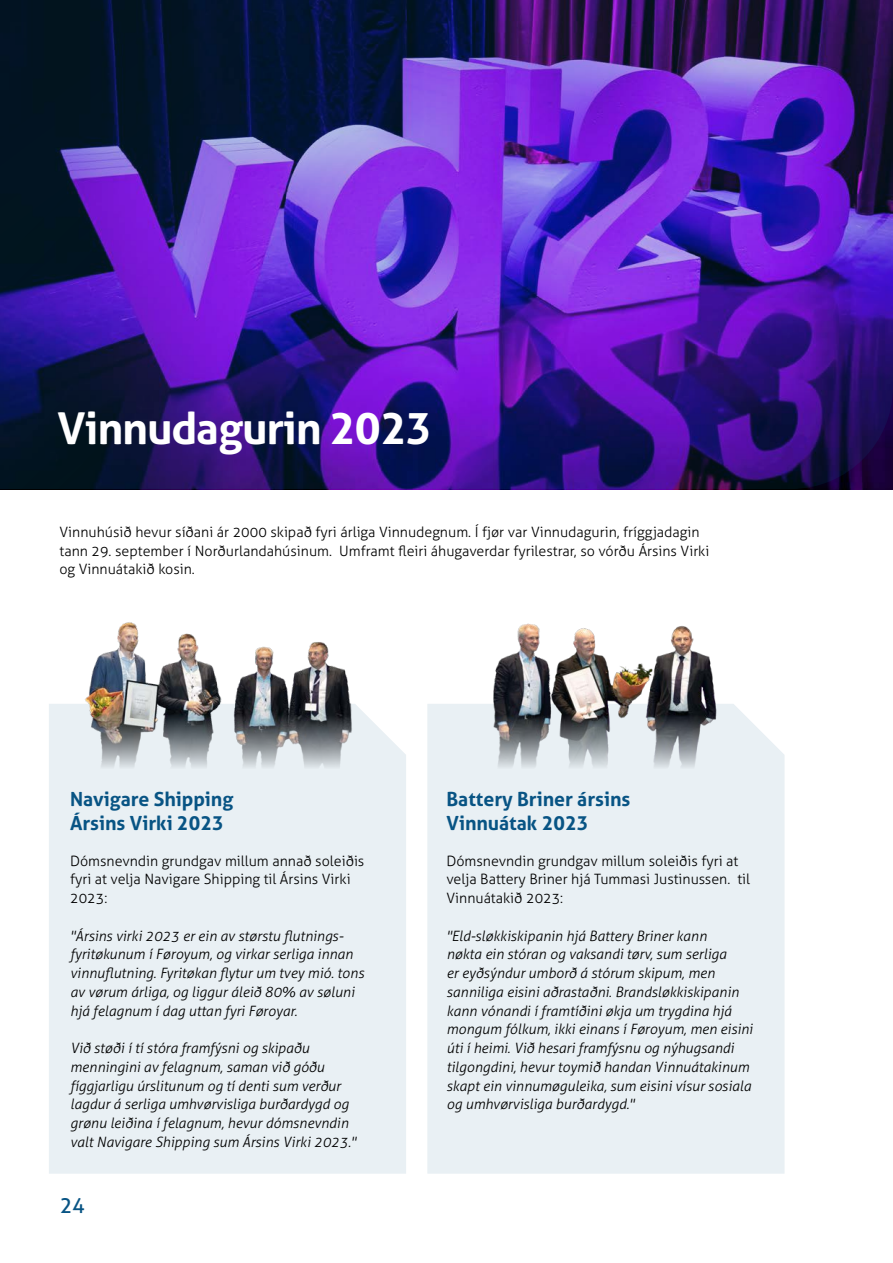
<style>
.page{position:relative;width:893px;height:1263px;background:#fff}
.page>*{position:absolute;margin:0;border:0;box-sizing:border-box;transform-origin:0 0}
.ty{font:700 43.8px "Aller";letter-spacing:-.02em;color:#fff}
.t1{font:21px "Aller";color:#085484}
.ty-2{font:700 19.5px/23.2px "Aller";color:#085484}
.t{font:italic 300 14.25px/18.8px "Aller";color:#000}
.t-2{font:300 14.25px/18.8px "Aller";color:#000}
</style>
<div class="page">
<div style="left:49px;top:704px;width:357px;height:470px;background:#e9f0f4"></div>
<div style="left:427px;top:704px;width:357px;height:470px;background:#e9f0f4"></div>
<img style="left:78px;top:622px;width:283px;height:147px">
<img style="left:468px;top:623px;width:262px;height:146px">
<img style="left:0;top:0;width:893px;height:489px">
<p class="ty" style="left:57px;top:401px;width:376px">Vinnudagurin 2023</p>
<p class="t-2" style="left:60px;top:522px;width:651px">Vinnuhúsið hevur síðani ár 2000 skipað fyri árliga Vinnudegnum. Í fjør var Vinnudagurin, fríggjadagin tann 29. september í Norðurlandahúsinum. Umframt fleiri áhugaverdar fyrilestrar, so vórðu Ársins Virki og Vinnuátakið kosin.</p>
<p class="ty-2" style="left:70px;top:787px;width:165px">Navigare Shipping<br>Ársins Virki 2023</p>
<p class="t-2" style="left:70px;top:851px;width:296px">Dómsnevndin grundgav millum annað soleiðis fyri at velja Navigare Shipping til Ársins Virki<br>2023:</p>
<p class="t" style="left:70px;top:926px;width:295px">"Ársins virki 2023 er ein av størstu flutnings&shy;fyritøkunum í Føroyum, og virkar serliga innan vinnuflutning. Fyritøkan flytur um tvey mió. tons av vørum árliga, og liggur áleið 80% av søluni hjá felagnum í dag uttan fyri Føroyar.</p>
<p class="t" style="left:70px;top:1038px;width:287px">Við støði í tí stóra framfýsni og skipaðu menningini av felagnum, saman við góðu fíggjarligu úrslitunum og tí denti sum verður lagdur á serliga umhvørvisliga burðardygd og grønu leiðina í felagnum, hevur dómsnevndin valt Navigare Shipping sum Ársins Virki 2023."</p>
<h2 class="t1" style="left:60px;top:1192px;width:27px">24</h2>
<p class="ty-2" style="left:446px;top:787px;width:185px">Battery Briner ársins<br>Vinnuátak 2023</p>
<p class="t-2" style="left:446px;top:851px;width:305px">Dómsnevndin grundgav millum soleiðis fyri at velja Battery Briner hjá Tummasi Justinussen. til<br>Vinnuátakið 2023:</p>
<p class="t" style="left:446px;top:926px;width:308px">"Eld-sløkkiskipanin hjá Battery Briner kann<br>nøkta ein stóran og vaksandi tørv, sum serliga<br>er eyðsýndur umborð á stórum skipum, men sanniliga eisini aðrastaðni. Brandsløkkiskipanin kann vónandi í framtíðini økja um trygdina hjá mongum fólkum, ikki einans í Føroyum, men eisini úti í heimi. Við hesari framfýsnu og nýhugsandi tilgongdini, hevur toymið handan Vinnuátakinum skapt ein vinnumøguleika, sum eisini vísur sosiala og umhvørvisliga burðardygd."</p>
</div>
